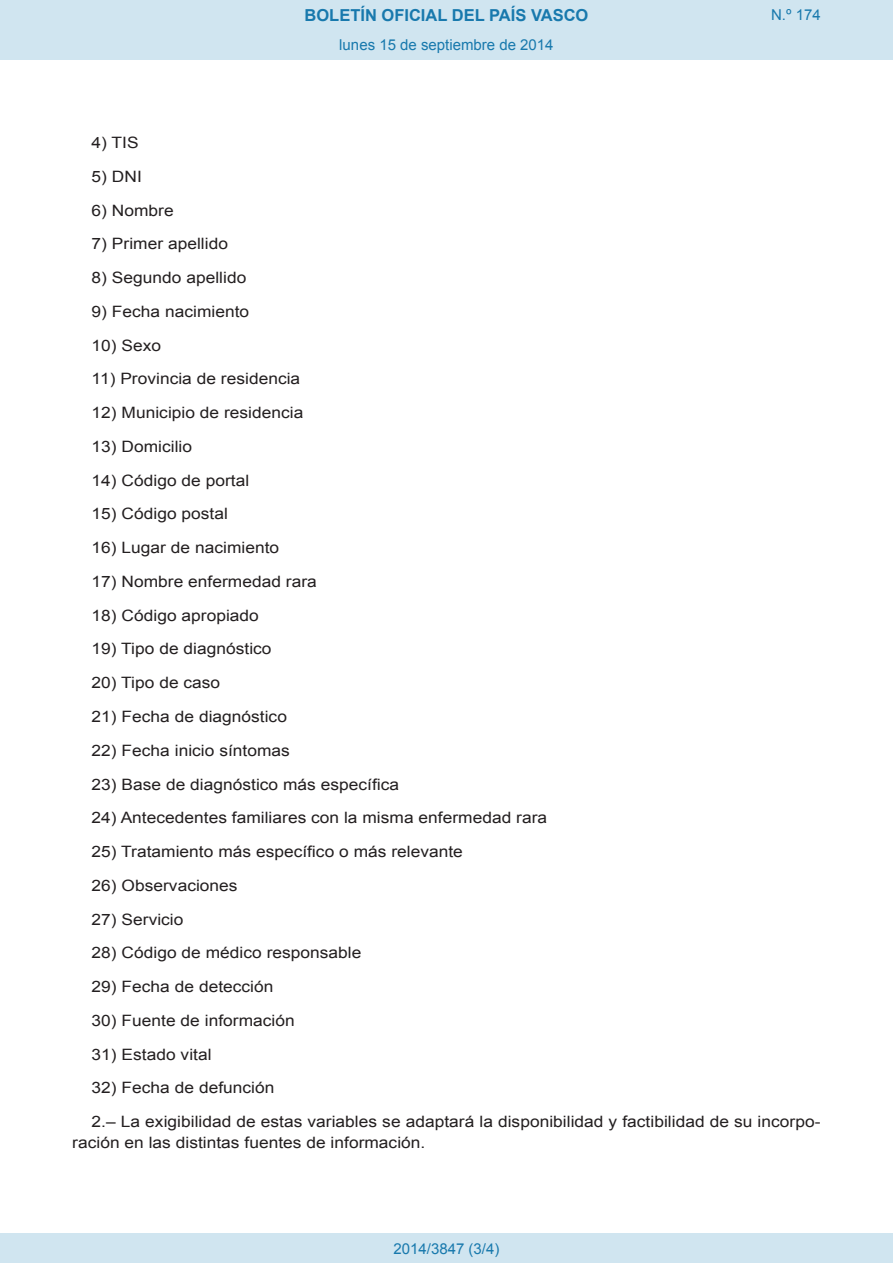
<style>
.page{position:relative;width:893px;height:1263px;background:#fff}
.page>*{position:absolute;margin:0;border:0;box-sizing:border-box;transform-origin:0 0}
.t1{font:700 16.5px "Arial";color:#1879ad}
.BOPVDetalle{font:15.6px/21px "Arial";color:#231f20;scale:1.11 1}
.Paginacion_Centro{font:15px "Arial";color:#1879ad}
</style>
<div class="page">
<div style="left:0;top:0;width:893px;height:60px;background:#d0e5f0"></div>
<div style="left:0;top:1233px;width:893px;height:30px;background:#d0e5f0"></div>
<p class="t1" style="left:305px;top:4px;width:285px">BOLETÍN OFICIAL DEL PAÍS VASCO</p>
<p class="Paginacion_Centro" style="left:339px;top:35px;width:216px">lunes 15 de septiembre de 2014</p>
<p class="Paginacion_Centro" style="left:771px;top:5px;width:51px">N.º 174</p>
<p class="BOPVDetalle" style="left:92px;top:132px;width:44px">4) TIS</p>
<p class="BOPVDetalle" style="left:92px;top:166px;width:47px">5) DNI</p>
<p class="BOPVDetalle" style="left:92px;top:200px;width:75px">6) Nombre</p>
<p class="BOPVDetalle" style="left:92px;top:234px;width:124px">7) Primer apellido</p>
<p class="BOPVDetalle" style="left:92px;top:267px;width:141px">8) Segundo apellido</p>
<p class="BOPVDetalle" style="left:92px;top:301px;width:143px">9) Fecha nacimiento</p>
<p class="BOPVDetalle" style="left:92px;top:335px;width:64px">10) Sexo</p>
<p class="BOPVDetalle" style="left:92px;top:369px;width:189px">11) Provincia de residencia</p>
<p class="BOPVDetalle" style="left:92px;top:402px;width:192px">12) Municipio de residencia</p>
<p class="BOPVDetalle" style="left:92px;top:436px;width:92px">13) Domicilio</p>
<p class="BOPVDetalle" style="left:92px;top:470px;width:144px">14) Código de portal</p>
<p class="BOPVDetalle" style="left:92px;top:504px;width:124px">15) Código postal</p>
<p class="BOPVDetalle" style="left:92px;top:537px;width:170px">16) Lugar de nacimiento</p>
<p class="BOPVDetalle" style="left:92px;top:571px;width:204px">17) Nombre enfermedad rara</p>
<p class="BOPVDetalle" style="left:92px;top:605px;width:152px">18) Código apropiado</p>
<p class="BOPVDetalle" style="left:92px;top:639px;width:164px">19) Tipo de diagnóstico</p>
<p class="BOPVDetalle" style="left:92px;top:672px;width:117px">20) Tipo de caso</p>
<p class="BOPVDetalle" style="left:92px;top:706px;width:177px">21) Fecha de diagnóstico</p>
<p class="BOPVDetalle" style="left:92px;top:740px;width:180px">22) Fecha inicio síntomas</p>
<p class="BOPVDetalle" style="left:92px;top:774px;width:278px">23) Base de diagnóstico más específica</p>
<p class="BOPVDetalle" style="left:92px;top:807px;width:412px">24) Antecedentes familiares con la misma enfermedad rara</p>
<p class="BOPVDetalle" style="left:92px;top:841px;width:336px">25) Tratamiento más específico o más relevante</p>
<p class="BOPVDetalle" style="left:92px;top:875px;width:133px">26) Observaciones</p>
<p class="BOPVDetalle" style="left:92px;top:909px;width:84px">27) Servicio</p>
<p class="BOPVDetalle" style="left:92px;top:942px;width:245px">28) Código de médico responsable</p>
<p class="BOPVDetalle" style="left:92px;top:976px;width:165px">29) Fecha de detección</p>
<p class="BOPVDetalle" style="left:92px;top:1010px;width:184px">30) Fuente de información</p>
<p class="BOPVDetalle" style="left:92px;top:1044px;width:110px">31) Estado vital</p>
<p class="BOPVDetalle" style="left:92px;top:1077px;width:166px">32) Fecha de defunción</p>
<p class="BOPVDetalle" style="left:72px;top:1111px;width:676px;text-indent:19px">2.– La exigibilidad de estas variables se adaptará la disponibilidad y factibilidad de su incorpo&shy;ración en las distintas fuentes de información.</p>
<p class="Paginacion_Centro" style="left:393px;top:1238px;width:107px">2014/3847 (3/4)</p>
</div>
